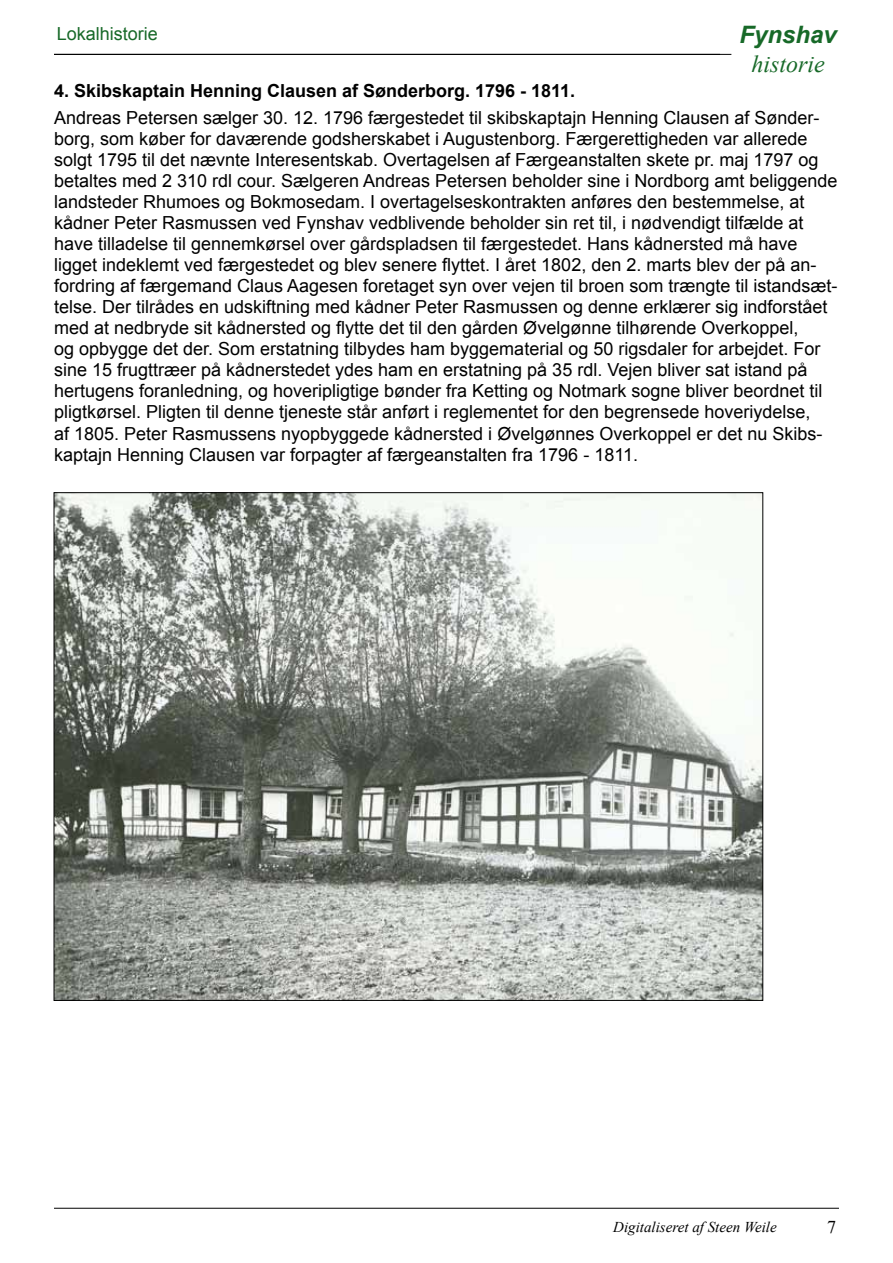
<style>
.page{position:relative;width:893px;height:1263px;background:#fff}
.page>*{position:absolute;margin:0;border:0;box-sizing:border-box;transform-origin:0 0}
.t1{font:italic 24px "Times New Roman";color:#176928}
.t2{font:italic 700 24px "Arial";color:#176928}
.t3{font:18px/21.1px "Arial";color:#000}
.t4{font:700 18px "Arial";color:#000}
.t5{font:18px "Arial";color:#176928}
.t6{font:18px "Times New Roman";color:#000}
.t7{font:italic 15px "Times New Roman";color:#000}
</style>
<div class="page">
<hr style="left:54px;top:54px;width:677px;height:1px;background:#000">
<hr style="left:54px;top:1208px;width:785px;height:1px;background:#000">
<img style="left:56px;top:494px;width:705px;height:504px">
<p class="t5" style="left:57px;top:22px;width:103px">Lokalhistorie</p>
<h1 class="t2" style="left:740px;top:19px;width:99px">Fynshav</h1>
<h1 class="t1" style="left:752px;top:47px;width:75px">historie</h1>
<p class="t4" style="left:54px;top:79px;width:523px">4. Skibskaptain Henning Clausen af Sønderborg. 1796 - 1811.</p>
<p class="t3" style="left:54px;top:107px;width:785px">Andreas Petersen sælger 30. 12. 1796 færgestedet til skibskaptajn Henning Clausen af Sønder&shy;borg, som køber for daværende godsherskabet i Augustenborg. Færgerettigheden var allerede solgt 1795 til det nævnte Interesentskab. Overtagelsen af Færgeanstalten skete pr. maj 1797 og betaltes med 2 310 rdl cour. Sælgeren Andreas Petersen beholder sine i Nordborg amt beliggende landsteder Rhumoes og Bokmosedam. I overtagelseskontrakten anføres den bestemmelse, at kådner Peter Rasmussen ved Fynshav vedblivende beholder sin ret til, i nødvendigt tilfælde at have tilladelse til gennemkørsel over gårdspladsen til færgestedet. Hans kådnersted må have ligget indeklemt ved færgestedet og blev senere flyttet. I året 1802, den 2. marts blev der på an&shy;fordring af færgemand Claus Aagesen foretaget syn over vejen til broen som trængte til istandsæt&shy;telse. Der tilrådes en udskiftning med kådner Peter Rasmussen og denne erklærer sig indforstået med at nedbryde sit kådnersted og flytte det til den gården Øvelgønne tilhørende Overkoppel,<br>og opbygge det der. Som erstatning tilbydes ham byggematerial og 50 rigsdaler for arbejdet. For sine 15 frugttræer på kådnerstedet ydes ham en erstatning på 35 rdl. Vejen bliver sat istand på hertugens foranledning, og hoveripligtige bønder fra Ketting og Notmark sogne bliver beordnet til pligtkørsel. Pligten til denne tjeneste står anført i reglementet for den begrensede hoveriydelse,<br>af 1805. Peter Rasmussens nyopbyggede kådnersted i Øvelgønnes Overkoppel er det nu Skibs&shy;kaptajn Henning Clausen var forpagter af færgeanstalten fra 1796 - 1811.</p>
<p class="t7" style="left:613px;top:1216px;width:165px">Digitaliseret af Steen Weile</p>
<p class="t6" style="left:827px;top:1215px;width:10px">7</p>
</div>
